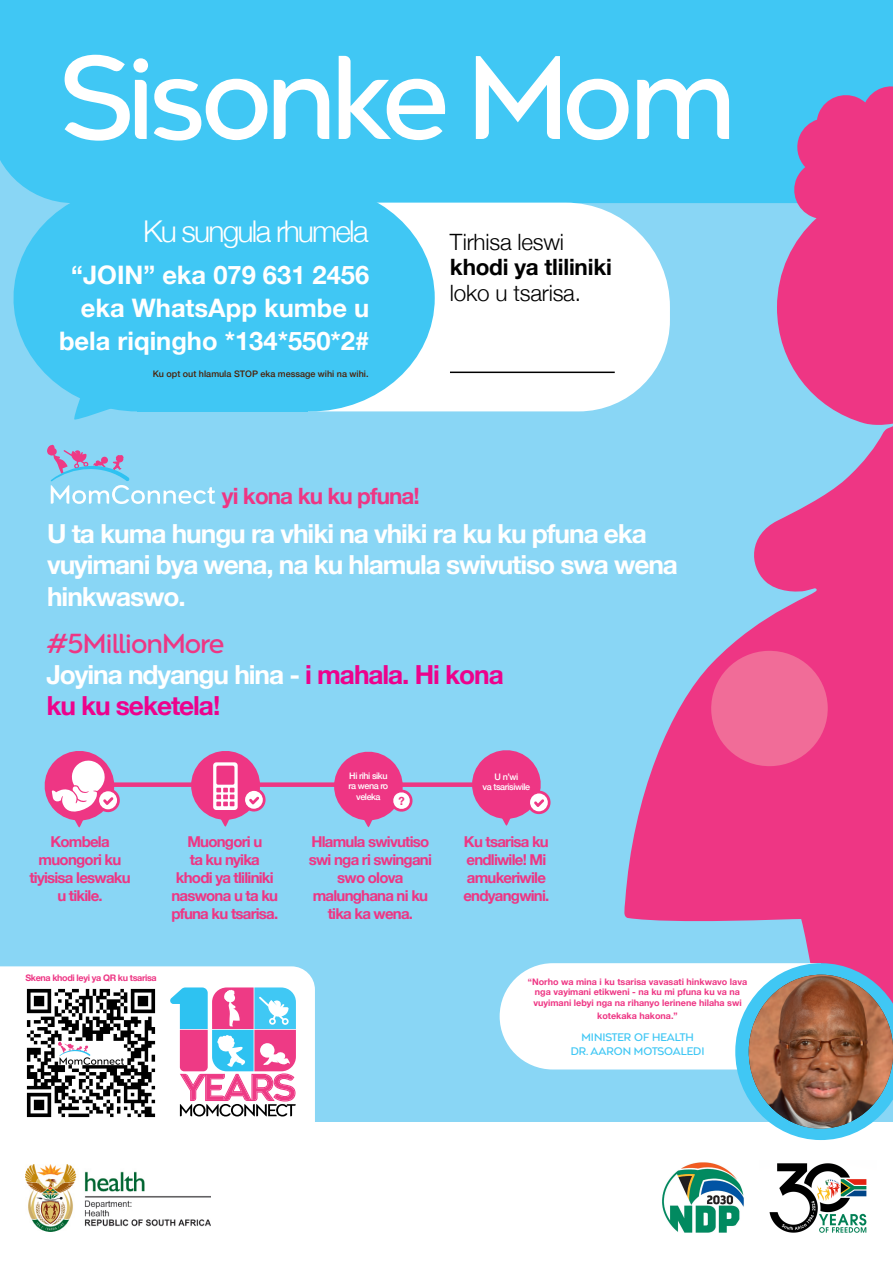
<style>
.page{position:relative;width:893px;height:1263px;background:#89d6f5}
.page>*{position:absolute;margin:0;border:0;box-sizing:border-box;transform-origin:0 0}
.t1{font:113.25px "Agenor Neue";letter-spacing:-.06em;color:#fff}
.t2{font:300 30px "Helvetica Neue";letter-spacing:-.06em;color:#fff}
.t3{font:700 26.25px/31.5px "Helvetica Neue";letter-spacing:-.04em;color:#fff}
.t4{font:700 26.25px/31.5px "Helvetica Neue";letter-spacing:-.04em;color:#ed028c}
.t5{font:26.25px "Agenor Neue";letter-spacing:-.04em;color:#ee3684}
.t6{font:700 25.5px/33px "Helvetica Neue";color:#fff;text-align:right}
.t7{font:300 22.5px "Helvetica Neue";letter-spacing:-.01em;color:#000}
.t8{font:700 22.5px "Helvetica Neue";letter-spacing:-.01em;color:#000}
.t9{font:700 22.5px "Helvetica Neue";letter-spacing:-.04em;color:#ee3684}
.t10{font:700 15px/18px "Helvetica Neue";letter-spacing:-.05em;color:#ee3684;text-align:center}
.t11{font:700 11.25px "Helvetica Neue";color:#ee3684}
.t12{font:10.5px "Agenor Neue";color:#40c7f4}
.t13{font:700 9px/10.5px "Helvetica Neue";color:#ee3684;text-align:center}
.t14{font:500 9px/10.5px "Helvetica Neue";letter-spacing:-.05em;color:#fff;text-align:center}
.t15{font:500 9px "Helvetica Neue";color:#4b2007}
.t16{font:700 9px "Helvetica Neue";letter-spacing:-.04em;color:#ee3684}
.s1{color:#fff}
</style>
<div class="page">
<div style="left:0;top:1123px;width:893px;height:140px;background:#fff"></div>
<div style="left:0;top:0;width:893px;height:203px;background:#40c7f4"></div>
<svg style="left:623px;top:83px;width:270px;height:880px"></svg>
<svg style="left:710px;top:650px;width:118px;height:117px;background:#ef6094"></svg>
<svg style="left:322px;top:203px;width:348px;height:208px;background:#f5fbfd"></svg>
<svg style="left:500px;top:963px;width:393px;height:177px"></svg>
<img style="left:748px;top:975px;width:145px;height:154px">
<svg style="left:2px;top:174px;width:273px;height:238px;fill:#40c7f4"></svg>
<svg style="left:203px;top:357px;width:34px;height:33px"></svg>
<div style="left:185px;top:185px;width:250px;height:226px;background:#40c7f4;border-radius:50%"></div>
<svg style="left:73px;top:385px;width:42px;height:35px"></svg>
<svg style="left:47px;top:444px;width:168px;height:60px"></svg>
<div style="left:74px;top:782px;width:427px;height:5px;background:#ee3684"></div>
<svg style="left:188px;top:751px;width:78px;height:76px"></svg>
<svg style="left:44px;top:751px;width:76px;height:76px"></svg>
<svg style="left:331px;top:751px;width:83px;height:76px"></svg>
<svg style="left:469px;top:750px;width:82px;height:76px"></svg>
<div style="left:0;top:966px;width:315px;height:157px;background:#fff"></div>
<img style="left:21px;top:982px;width:141px;height:141px">
<hr style="left:450px;top:372px;width:165px;height:1px;background:#000">
<svg style="left:170px;top:987px;width:126px;height:129px;background:#c0a5c9"></svg>
<img style="left:26px;top:1165px;width:184px;height:66px">
<img style="left:769px;top:1163px;width:98px;height:70px">
<img style="left:662px;top:1162px;width:82px;height:71px">
<p class="t1" style="left:60px;top:31px;width:678px">Sisonke Mom</p>
<p class="t2" style="left:143px;top:207px;width:227px">Ku sungula rhumela</p>
<p class="t6" style="left:71px;top:259px;width:300px">“JOIN” eka 079 631 2456</p>
<p class="t6" style="left:59px;top:292px;width:312px">eka WhatsApp kumbe u bela riqingho *134*550*2#</p>
<p class="t15" style="left:153px;top:366px;width:217px">Ku opt out hlamula STOP eka message wihi na wihi.</p>
<p class="t7" style="left:450px;top:223px;width:116px">Tirhisa leswi</p>
<p class="t8" style="left:450px;top:249px;width:163px">khodi ya tliliniki</p>
<p class="t7" style="left:450px;top:274px;width:133px">loko u tsarisa.</p>
<p class="t9" style="left:222px;top:478px;width:199px">yi kona ku ku pfuna!</p>
<p class="t3" style="left:47px;top:518px;width:632px">U ta kuma hungu ra vhiki na vhiki ra ku ku pfuna eka vuyimani bya wena, na ku hlamula swivutiso swa wena hinkwaswo.</p>
<p class="t5" style="left:46px;top:627px;width:180px">#5MillionMore</p>
<p class="t4" style="left:46px;top:659px;width:459px"><span class="s1">Joyina ndyangu hina -</span> i mahala. Hi kona ku ku seketela!</p>
<p class="t14" style="left:349px;top:769px;width:41px">Hi rihi siku ra wena ro veleka</p>
<p class="t11" style="left:398px;top:792px;width:8px">?</p>
<p class="t14" style="left:495px;top:770px;width:25px">U n’wi</p>
<p class="t14" style="left:483px;top:781px;width:49px">va tsarisiwile</p>
<p class="t10" style="left:29px;top:833px;width:103px">Kombela muongori ku tiyisisa leswaku u tikile.</p>
<p class="t10" style="left:171px;top:833px;width:108px">Muongori u<br>ta ku nyika khodi ya tliliniki naswona u ta ku pfuna ku tsarisa.</p>
<p class="t10" style="left:309px;top:833px;width:125px">Hlamula swivutiso swi nga ri swingani swo olova malunghana ni ku tika ka wena.</p>
<p class="t10" style="left:463px;top:833px;width:87px;text-align:left">Ku tsarisa ku endliwile! Mi amukeriwile endyangwini.</p>
<p class="t16" style="left:25px;top:971px;width:133px">Skena khodi leyi ya QR ku tsarisa</p>
<p class="t13" style="left:528px;top:977px;width:221px">“Norho wa mina i ku tsarisa vavasati hinkwavo lava nga vayimani etikweni - na ku mi pfuna ku va na vuyimani lebyi nga na rihanyo lerinene hilaha swi</p>
<p class="t13" style="left:597px;top:1011px;width:82px">kotekaka hakona.”</p>
<p class="t12" style="left:581px;top:1031px;width:114px">MINISTER OF HEALTH</p>
<p class="t12" style="left:571px;top:1045px;width:135px">DR. AARON MOTSOALEDI</p>
</div>
